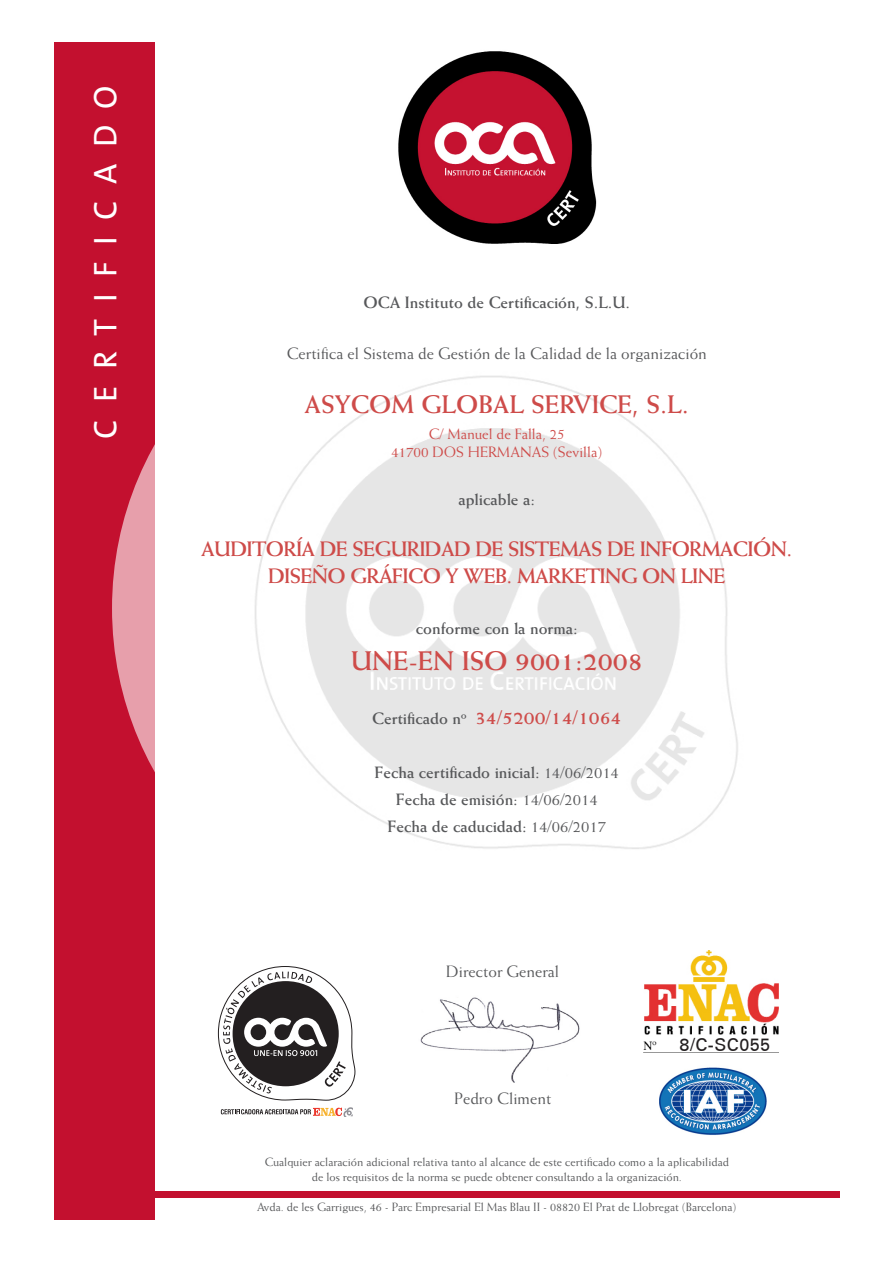
<style>
.page{position:relative;width:893px;height:1263px;background:#fff}
.page>*{position:absolute;margin:0;border:0;box-sizing:border-box;transform-origin:0 0}
.t1{font:33px "The Sans Caps";letter-spacing:.5em;color:#fff}
.t2{font:700 27px "Weiss LT";color:#ce4b49}
.t3{font:700 25.5px "Weiss LT";color:#ce4b49}
.t4{font:700 21px/27px "Weiss LT";letter-spacing:-.03em;color:#ce4b49;text-align:center}
.t5{font:700 19.5px "Weiss LT";color:#ce4b49}
.t6{font:500 18px "Univers CE";letter-spacing:.025em;color:#231f20}
.t7{font:700 16.5px "Weiss LT";color:#57585a}
.t8{font:16.5px "Weiss LT";color:#57585a}
.t9{font:15px "Weiss LT";color:#ce4b49}
.t10{font:12px "Weiss LT";color:#57585a}
.s1{font-size:16.5px;color:#57585a}
.s2{font-weight:400}
</style>
<div class="page">
<img style="left:398px;top:51px;width:199px;height:193px">
<img style="left:255px;top:376px;width:483px;height:473px">
<div style="left:54px;top:43px;width:101px;height:1177px;background:#c3102f"></div>
<svg style="left:112px;top:444px;width:43px;height:328px"></svg>
<div style="left:145px;top:1191px;width:694px;height:7px;background:#c3102f"></div>
<img style="left:420px;top:997px;width:160px;height:86px">
<img style="left:643px;top:950px;width:135px;height:103px">
<img style="left:659px;top:1067px;width:108px;height:68px">
<svg style="left:218px;top:966px;width:137px;height:135px"></svg>
<svg style="left:221px;top:1107px;width:132px;height:9px"></svg>
<p class="t1" style="left:78px;top:439px;width:355px;rotate:-90deg">CERTIFICADO</p>
<p class="t7" style="left:363px;top:293px;width:268px">OCA Instituto de Certificación, S.L.U.</p>
<p class="t8" style="left:287px;top:344px;width:422px">Certifica el Sistema de Gestión de la Calidad de la organización</p>
<p class="t3" style="left:305px;top:389px;width:386px">ASYCOM GLOBAL SERVICE, S.L.</p>
<p class="t9" style="left:429px;top:425px;width:137px">C/ Manuel de Falla, 25</p>
<p class="t9" style="left:391px;top:443px;width:213px">41700 DOS HERMANAS (Sevilla)</p>
<p class="t7" style="left:458px;top:489px;width:78px">aplicable a:</p>
<p class="t4" style="left:201px;top:535px;width:592px">AUDITORÍA DE SEGURIDAD DE SISTEMAS DE INFORMACIÓN.<br>DISEÑO GRÁFICO Y WEB. MARKETING ON LINE</p>
<p class="t7" style="left:416px;top:618px;width:163px">conforme con la norma:</p>
<p class="t2" style="left:351px;top:645px;width:294px">UNE-EN ISO 9001:2008</p>
<p class="t5" style="left:372px;top:706px;width:251px"><span class="s1">Certificado nº</span> 34/5200/14/1064</p>
<p class="t7" style="left:375px;top:762px;width:246px">Fecha certificado inicial: <span class="s2">14/06/2014</span></p>
<p class="t7" style="left:396px;top:789px;width:203px">Fecha de emisión: <span class="s2">14/06/2014</span></p>
<p class="t7" style="left:388px;top:816px;width:220px">Fecha de caducidad: <span class="s2">14/06/2017</span></p>
<p class="t8" style="left:446px;top:962px;width:114px">Director General</p>
<p class="t8" style="left:454px;top:1089px;width:99px">Pedro Climent</p>
<p class="t6" style="left:680px;top:1034px;width:92px">8/C-SC055</p>
<p class="t10" style="left:265px;top:1155px;width:466px">Cualquier aclaración adicional relativa tanto al alcance de este certificado como a la aplicabilidad</p>
<p class="t10" style="left:312px;top:1170px;width:372px">de los requisitos de la norma se puede obtener consultando a la organización.</p>
<p class="t10" style="left:257px;top:1200px;width:481px">Avda. de les Garrigues, 46 - Parc Empresarial El Mas Blau II - 08820 El Prat de Llobregat (Barcelona)</p>
</div>
